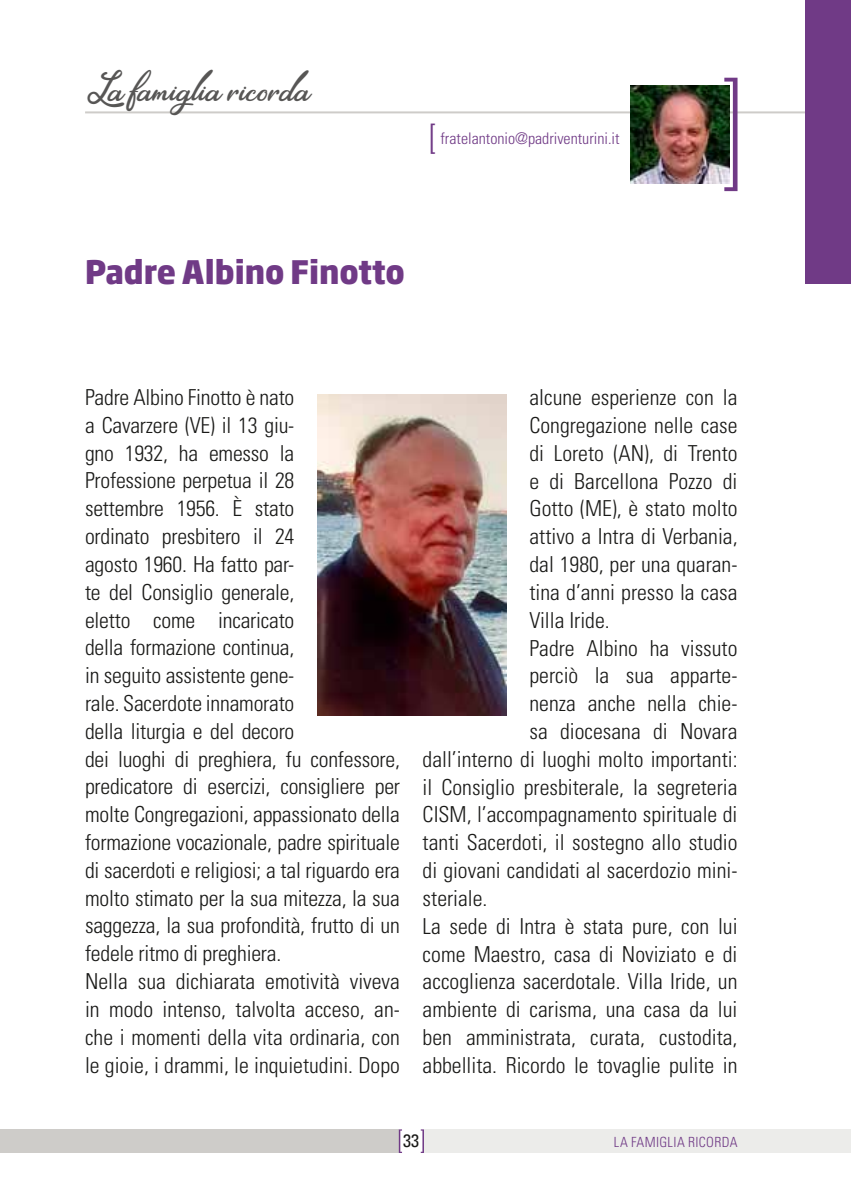
<style>
.page{position:relative;width:851px;height:1191px;background:#fff}
.page>*{position:absolute;margin:0;border:0;box-sizing:border-box;transform-origin:0 0}
.t1{font:36px "Elegancia Romantica";color:#575655}
.t2{font:300 ultra-condensed 36px "Univers";color:#703a86}
.t3{font:800 32px "Soho Gothic Pro";color:#703a86;scale:.9 1}
.t4{font:300 condensed 22px/27.8px "Univers";color:#1a1a18}
.t5{font:condensed 18px "Univers";color:#1a1a18}
.t6{font:300 condensed 16px "Univers";color:#703a86}
.t7{font:300 condensed 14px "Univers";letter-spacing:.025em;color:#703a86}
</style>
<div class="page">
<div style="left:0;top:1129px;width:412px;height:24px;background:#ceccc9"></div>
<div style="left:412px;top:1129px;width:438px;height:24px;background:#ececea"></div>
<div style="left:399px;top:1129px;width:24px;height:24px;background:#fff"></div>
<svg style="left:420px;top:1129px;width:4px;height:24px"></svg>
<svg style="left:399px;top:1129px;width:3px;height:24px"></svg>
<hr style="left:85px;top:111px;width:731px;height:2px;background:#ceccc9">
<div style="left:805px;top:0;width:45px;height:283px;background:#703a86"></div>
<svg style="left:724px;top:78px;width:13px;height:113px"></svg>
<img style="left:630px;top:85px;width:99px;height:99px">
<img style="left:317px;top:395px;width:189px;height:320px">
<h1 class="t1" style="left:85px;top:67px;width:227px">La famiglia ricorda</h1>
<h1 class="t2" style="left:429px;top:119px;width:8px">[</h1>
<p class="t6" style="left:440px;top:129px;width:180px">fratelantonio@padriventurini.it</p>
<h2 class="t3" style="left:85px;top:246px;width:356px">Padre Albino Finotto</h2>
<p class="t4" style="left:85px;top:383px;width:316px">Padre Albino Finotto è nato<br>a Cavarzere (VE) il 13 giu-<br>gno 1932, ha emesso la<br>Professione perpetua il 28<br>settembre 1956. È stato<br>ordinato presbitero il 24<br>agosto 1960. Ha fatto par-<br>te del Consiglio generale,<br>eletto come incaricato<br>della formazione continua,<br>in seguito assistente gene-<br>rale. Sacerdote innamorato<br>della liturgia e del decoro<br>dei luoghi di preghiera, fu confessore, predicatore di esercizi, consigliere per molte Congregazioni, appassionato della formazione vocazionale, padre spirituale di sacerdoti e religiosi; a tal riguardo era molto stimato per la sua mitezza, la sua saggezza, la sua profondità, frutto di un fedele ritmo di preghiera.<br>Nella sua dichiarata emotività viveva in modo intenso, talvolta acceso, an&shy;che i momenti della vita ordinaria, con le gioie, i drammi, le inquietudini. Dopo</p>
<p class="t4" style="left:529px;top:383px;width:209px">alcune esperienze con la</p>
<p class="t4" style="left:529px;top:411px;width:209px">Congregazione nelle case</p>
<p class="t4" style="left:529px;top:439px;width:209px">di Loreto (AN), di Trento</p>
<p class="t4" style="left:529px;top:467px;width:209px">e di Barcellona Pozzo di</p>
<p class="t4" style="left:529px;top:495px;width:209px">Gotto (ME), è stato molto</p>
<p class="t4" style="left:529px;top:522px;width:209px">attivo a Intra di Verbania,</p>
<p class="t4" style="left:529px;top:550px;width:209px">dal 1980, per una quaran-</p>
<p class="t4" style="left:529px;top:578px;width:209px">tina d’anni presso la casa</p>
<p class="t4" style="left:529px;top:606px;width:82px">Villa Iride.</p>
<p class="t4" style="left:529px;top:634px;width:209px">Padre Albino ha vissuto</p>
<p class="t4" style="left:529px;top:661px;width:209px">perciò la sua apparte-</p>
<p class="t4" style="left:529px;top:689px;width:209px">nenza anche nella chie-</p>
<p class="t4" style="left:529px;top:717px;width:209px">sa diocesana di Novara</p>
<p class="t4" style="left:422px;top:745px;width:316px">dall’interno di luoghi molto importanti:</p>
<p class="t4" style="left:422px;top:773px;width:316px">il Consiglio presbiterale, la segreteria</p>
<p class="t4" style="left:422px;top:801px;width:316px">CISM, l’accompagnamento spirituale di</p>
<p class="t4" style="left:422px;top:828px;width:316px">tanti Sacerdoti, il sostegno allo studio</p>
<p class="t4" style="left:422px;top:856px;width:316px">di giovani candidati al sacerdozio mini-</p>
<p class="t4" style="left:422px;top:884px;width:66px">steriale.</p>
<p class="t4" style="left:422px;top:912px;width:316px">La sede di Intra è stata pure, con lui</p>
<p class="t4" style="left:422px;top:940px;width:316px">come Maestro, casa di Noviziato e di</p>
<p class="t4" style="left:422px;top:967px;width:316px">accoglienza sacerdotale. Villa Iride, un</p>
<p class="t4" style="left:422px;top:995px;width:316px">ambiente di carisma, una casa da lui</p>
<p class="t4" style="left:422px;top:1023px;width:316px">ben amministrata, curata, custodita,</p>
<p class="t4" style="left:422px;top:1051px;width:316px">abbellita. Ricordo le tovaglie pulite in</p>
<p class="t5" style="left:403px;top:1129px;width:17px">33</p>
<p class="t7" style="left:613px;top:1133px;width:125px">LA FAMIGLIA RICORDA</p>
</div>
